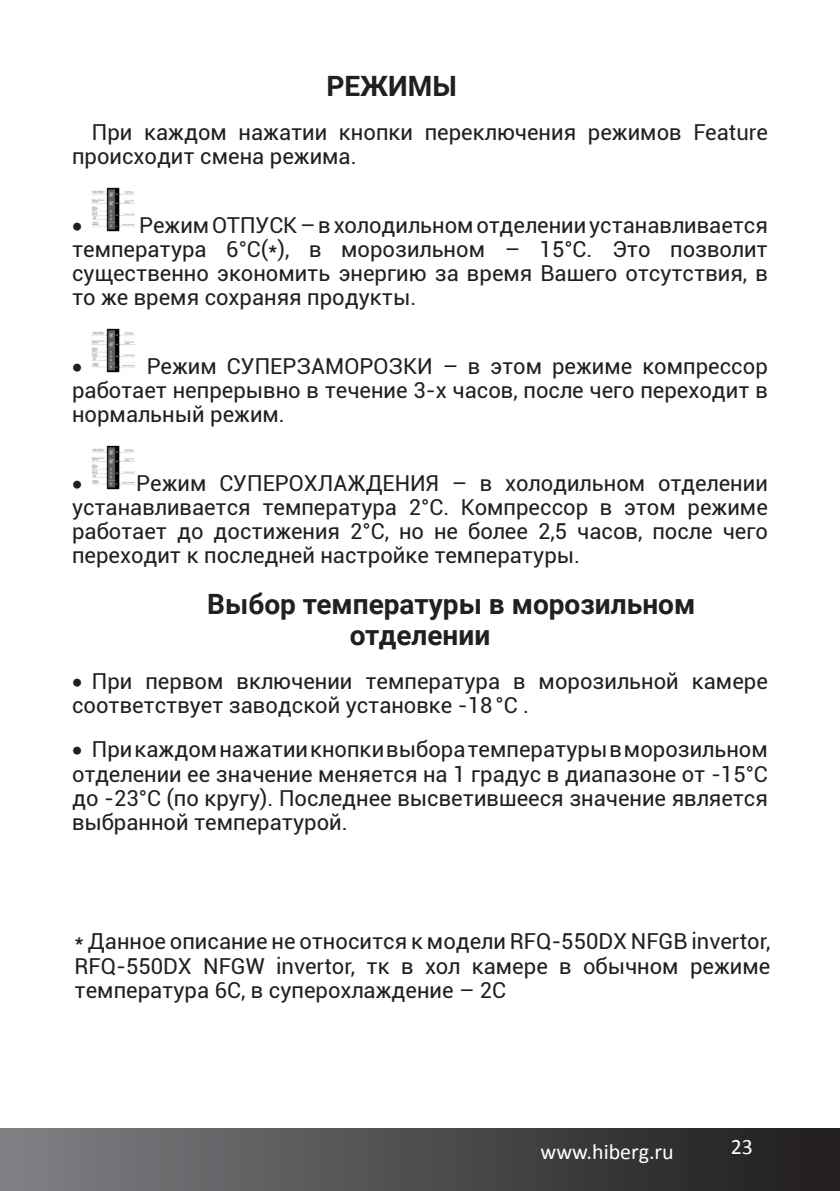
<style>
.page{position:relative;width:840px;height:1191px;background:#fff}
.page>*{position:absolute;margin:0;border:0;box-sizing:border-box;transform-origin:0 0}
.t1{font:700 28px/30.8px "Roboto";color:#231f20}
.t2{font:22px/24.2px "Roboto";color:#231f20;text-align:justify}
.t3{font:22px "Calibri";color:#fff}
.t4{font:22px "Symbol";color:#231f20}
</style>
<div class="page">
<div style="left:0;top:1128px;width:839px;height:63px;background:linear-gradient(to right,#7e8184,#1e1b1c)"></div>
<img style="left:92px;top:187px;width:43px;height:45px">
<img style="left:92px;top:328px;width:43px;height:45px">
<img style="left:92px;top:445px;width:43px;height:45px">
<p class="t1" style="left:326px;top:70px;width:132px">РЕЖИМЫ</p>
<p class="t2" style="left:72px;top:120px;width:697px;text-indent:20px">При каждом нажатии кнопки переключения режимов Feature происходит смена режима.</p>
<p class="t2" style="left:72px;top:212px;width:697px;text-indent:67px">Режим ОТПУСК – в холодильном отделении устанавливается температура 6°С(*), в морозильном – 15°С. Это позволит существенно экономить энергию за время Вашего отсутствия, в то же время сохраняя продукты.</p>
<p class="t4" style="left:72px;top:210px;width:12px">•</p>
<p class="t2" style="left:72px;top:353px;width:697px;text-indent:75px">Режим СУПЕРЗАМОРОЗКИ – в этом режиме компрессор работает непрерывно в течение 3-х часов, после чего переходит в нормальный режим.</p>
<p class="t4" style="left:72px;top:351px;width:12px">•</p>
<p class="t2" style="left:72px;top:470px;width:697px;text-indent:64px">Режим СУПЕРОХЛАЖДЕНИЯ – в холодильном отделении устанавливается температура 2°С. Компрессор в этом режиме работает до достижения 2°С, но не более 2,5 часов, после чего переходит к последней настройке температуры.</p>
<p class="t1" style="left:349px;top:587px;width:347px;text-indent:-142px">Выбор температуры в морозильном отделении</p>
<p class="t2" style="left:72px;top:668px;width:697px">• При первом включении температура в морозильной камере соответствует заводской установке -18°С .</p>
<p class="t2" style="left:72px;top:736px;width:697px">• При каждом нажатии кнопки выбора температуры в морозильном отделении ее значение меняется на 1 градус в диапазоне от -15°С до -23°С (по кругу). Последнее высветившееся значение является выбранной температурой.</p>
<p class="t4" style="left:72px;top:468px;width:12px">•</p>
<p class="t2" style="left:75px;top:928px;width:697px">* Данное описание не относится к модели RFQ-550DX NFGB invertor, RFQ-550DX NFGW invertor, тк в хол камере в обычном режиме температура 6С, в суперохлаждение – 2С</p>
<p class="t3" style="left:540px;top:1137px;width:135px">www.hiberg.ru</p>
<p class="t3" style="left:730px;top:1133px;width:24px">23</p>
</div>
